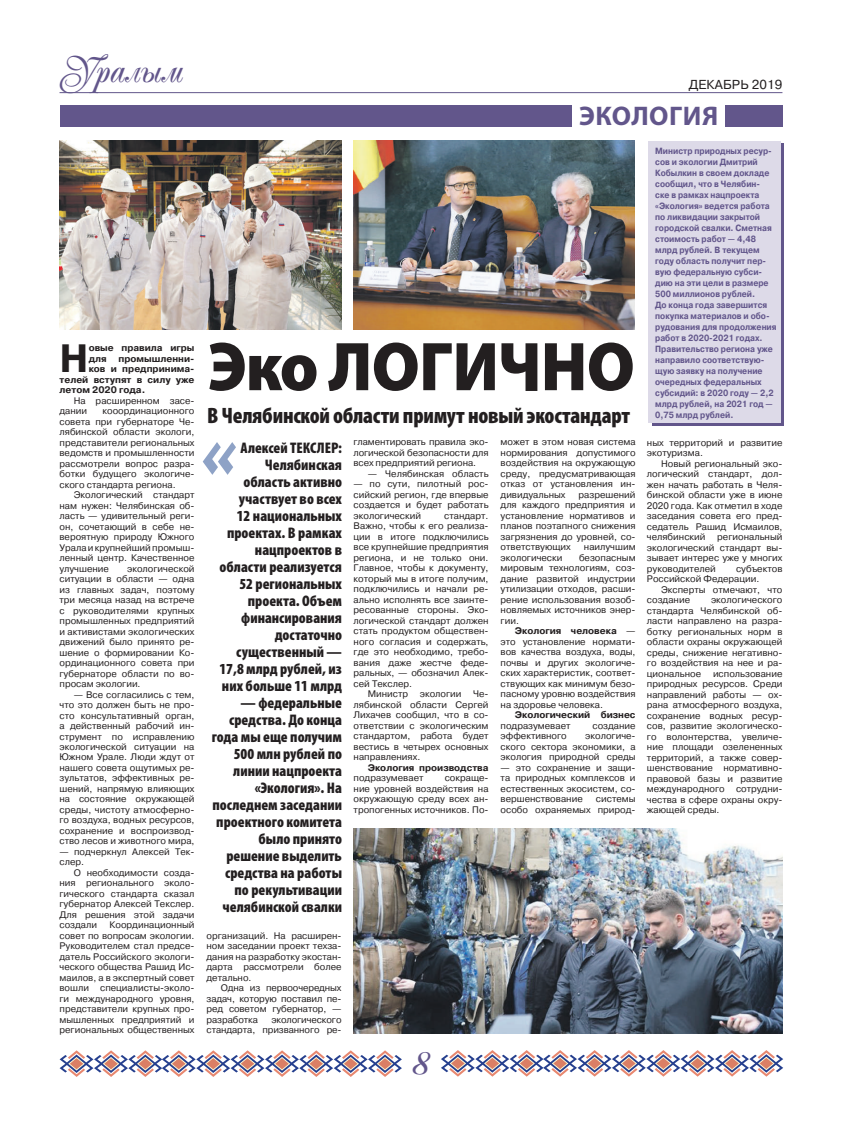
<style>
.page{position:relative;width:842px;height:1134px;background:#fff}
.page>*{position:absolute;margin:0;border:0;box-sizing:border-box;transform-origin:0 0}
.t1{font:900 69.6px "Myriad Pro";letter-spacing:-.01em;color:#231f20;scale:.95 1}
.t2{font:46px "Popular Script";color:#62568b}
.t3{font:42.1px "Popular Script";color:#62568b}
.t4{font:700 39.5px "Pragmatica";color:#231f20}
.t5{font:700 27px "Myriad Pro";letter-spacing:.02em;color:#62568b}
.t6{font:900 condensed 22.4px "Myriad Pro";letter-spacing:-.01em;color:#231f20}
.t7{font:900 condensed 15.4px/17px "Myriad Pro";color:#231f20;text-align:right}
.t8{font:13px "Pragmatica";letter-spacing:.01em;color:#231f20}
.t9{font:9.5px/10.5px "Pragmatica";color:#231f20;text-align:justify}
.t10{font:700 9.5px/10.5px "Pragmatica";color:#231f20}
.t11{font:700 9px/11px "Pragmatica";color:#62568b;scale:.9 1}
.s1{font-weight:700}
</style>
<div class="page">
<hr style="left:60px;top:92px;width:722px;height:1px;background:#62568b">
<svg style="left:441px;top:1050px;width:342px;height:27px"></svg>
<svg style="left:60px;top:1050px;width:342px;height:27px"></svg>
<div style="left:60px;top:106px;width:512px;height:21px;background:#62568b"></div>
<div style="left:726px;top:106px;width:57px;height:21px;background:#62568b"></div>
<img style="left:353px;top:140px;width:282px;height:190px">
<img style="left:353px;top:828px;width:429px;height:205px">
<img style="left:60px;top:140px;width:282px;height:190px">
<svg style="left:203px;top:442px;width:33px;height:33px"></svg>
<div style="left:652px;top:144px;width:131px;height:282px;background:#62568b"></div>
<div style="left:648px;top:141px;width:133px;height:282px;background:#dddae8"></div>
<h3 class="t3" style="left:60px;top:49px;width:126px">Уралым</h3>
<h3 class="t8" style="left:689px;top:76px;width:95px">декабрь 2019</h3>
<h3 class="t5" style="left:579px;top:98px;width:141px">экология</h3>
<h1 class="t1" style="left:208px;top:320px;width:451px">Эко логично</h1>
<h3 class="t4" style="left:60px;top:333px;width:31px">Н</h3>
<p class="t10" style="left:89px;top:343px;width:107px">овые правила игры для</p>
<p class="t10" style="left:119px;top:353px;width:77px">промышленни-</p>
<p class="t10" style="left:89px;top:364px;width:107px">ков и предпринима-</p>
<p class="t10" style="left:60px;top:374px;width:136px">телей вступят в силу уже</p>
<p class="t10" style="left:60px;top:385px;width:87px">летом 2020 года.</p>
<p class="t9" style="left:60px;top:395px;width:137px;text-indent:14px">На расширенном засе&shy;дании</p>
<h3 class="t6" style="left:207px;top:403px;width:425px">В Челябинской области примут новый экостандарт</h3>
<p class="t9" style="left:60px;top:406px;width:137px;text-indent:43px">кооординационного совета при губернаторе Че&shy;лябинской области экологи, представители региональных ведомств и промышленности рассмотрели вопрос разра&shy;ботки будущего экологиче&shy;ского стандарта региона.</p>
<p class="t9" style="left:60px;top:490px;width:137px;text-indent:14px">Экологический стандарт нам нужен: Челябинская об&shy;ласть — удивительный реги&shy;он, сочетающий в себе не&shy;вероятную природу Южного Урала и крупнейший промыш&shy;ленный центр. Качественное улучшение</p>
<p class="t9" style="left:501px;top:437px;width:137px">может в этом новая система нормирования допустимого воздействия на окружающую среду, предусматривающая отказ от установления ин&shy;дивидуальных</p>
<p class="t9" style="left:354px;top:437px;width:137px">гламентировать правила эко&shy;логической безопасности для всех предприятий региона.</p>
<p class="t9" style="left:368px;top:469px;width:122px">— Челябинская область</p>
<p class="t9" style="left:354px;top:479px;width:137px">— по сути, пилотный рос&shy;сийский регион, где впервые создается и будет работать экологический</p>
<p class="t7" style="left:219px;top:439px;width:124px">Алексей ТЕКСЛЕР:<br>Челябинская область активно участвует во всех<br>12 национальных проектах. В рамках нацпроектов в области реализуется<br>52 региональных проекта. Объем финансирования достаточно существенный —<br>17,8 млрд рублей, из них больше 11 млрд</p>
<h3 class="t7" style="left:212px;top:694px;width:132px">— федеральные средства. До конца года мы еще получим<br>500 млн рублей по линии нацпроекта «Экология». На последнем заседании проектного комитета было принято решение выделить средства на работы по рекультивации челябинской свалки</h3>
<p class="t9" style="left:501px;top:489px;width:137px;text-indent:78px">разрешений для каждого предприятия и установление нормативов и планов поэтапного снижения загрязнения до уровней, со&shy;ответствующих</p>
<p class="t9" style="left:354px;top:510px;width:137px;text-indent:91px">стандарт.<br>Важно, чтобы к его реализа&shy;ции в итоге подключились все крупнейшие предприятия региона, и не только они.<br>Главное, чтобы к документу, который мы в итоге получим, подключились и начали ре&shy;ально исполнять все заинте&shy;ресованные стороны. Эко&shy;логической стандарт должен стать продуктом обществен&shy;ного согласия и содержать, где это необходимо, требо&shy;вания даже жестче феде&shy;ральных, — обозначил Алек&shy;сей Текслер.</p>
<p class="t9" style="left:354px;top:689px;width:137px;text-indent:14px">Министр экологии Че&shy;лябинской области Сергей Лихачев сообщил, что в со&shy;ответствии с экологическим стандартом, работа будет вестись в четырех основных направлениях.</p>
<p class="t10" style="left:368px;top:762px;width:122px">Экология производства</p>
<p class="t9" style="left:354px;top:773px;width:71px">подразумевает</p>
<p class="t9" style="left:584px;top:542px;width:53px">наилучшим</p>
<p class="t9" style="left:501px;top:552px;width:137px;text-indent:78px">безопасным мировым технологиям, соз&shy;дание развитой индустрии утилизации отходов, расши&shy;рение использования возоб&shy;новляемых источников энер&shy;гии.</p>
<p class="t9" style="left:501px;top:626px;width:137px;text-indent:14px"><span class="s1">Экология человека</span> — это установление нормати&shy;вов качества воздуха, воды, почвы и других экологиче&shy;ских характеристик, соответ&shy;ствующих как минимум безо&shy;пасному уровню воздействия на здоровье человека.</p>
<p class="t10" style="left:515px;top:710px;width:122px">Экологический бизнес</p>
<p class="t9" style="left:501px;top:720px;width:71px">подразумевает</p>
<p class="t9" style="left:592px;top:720px;width:45px">создание</p>
<p class="t9" style="left:501px;top:731px;width:68px">эффективного</p>
<p class="t9" style="left:501px;top:552px;width:63px">экологически</p>
<p class="t9" style="left:60px;top:563px;width:137px;text-indent:68px">экологической ситуации в области — одна из главных задач, поэтому три месяца назад на встрече с руководителями крупных промышленных предприятий и активистами экологических движений было принято ре&shy;шение о формировании Ко&shy;ординационного совета при губернаторе области по во&shy;просам экологии.</p>
<p class="t9" style="left:60px;top:689px;width:137px;text-indent:14px">— Все согласились с тем, что это должен быть не про&shy;сто консультативный орган, а действенный рабочий ин&shy;струмент по исправлению экологической ситуации на Южном Урале. Люди ждут от нашего совета ощутимых ре&shy;зультатов, эффективных ре&shy;шений, напрямую влияющих на состояние окружающей среды, чистоту атмосферно&shy;го воздуха, водных ресурсов, сохранение и воспроизвод&shy;ство лесов и животного мира,</p>
<p class="t9" style="left:60px;top:847px;width:136px">— подчеркнул Алексей Тек&shy;слер.</p>
<p class="t9" style="left:60px;top:868px;width:137px;text-indent:14px">О необходимости созда&shy;ния регионального эколо&shy;гического стандарта сказал губернатор Алексей Текслер.<br>Для решения этой задачи создали</p>
<p class="t9" style="left:501px;top:731px;width:137px;text-indent:85px">экологиче&shy;ского сектора экономики, а экология природной среды</p>
<p class="t9" style="left:501px;top:762px;width:137px">— это сохранение и защи&shy;та природных комплексов и естественных экосистем, со&shy;вершенствование</p>
<p class="t9" style="left:354px;top:773px;width:137px;text-indent:91px">сокраще&shy;ние уровней воздействия на окружающую среду всех ан&shy;тропогенных источников. По-</p>
<p class="t9" style="left:501px;top:794px;width:137px;text-align:right">системы<br>особо охраняемых природ-</p>
<p class="t9" style="left:60px;top:920px;width:137px;text-indent:50px">Координационный совет по вопросам экологии.<br>Руководителем стал предсе&shy;датель Российского экологи&shy;ческого общества Рашид Ис&shy;маилов, а в экспертный совет вошли специалисты-эколо&shy;ги международного уровня, представители крупных про&shy;мышленных предприятий и региональных общественных</p>
<p class="t9" style="left:207px;top:931px;width:136px">организаций. На расширен&shy;ном заседании проект техза&shy;дания на разработку экостан&shy;дарта рассмотрели более детально.</p>
<p class="t9" style="left:207px;top:983px;width:137px;text-indent:14px">Одна из первоочередных задач, которую поставил пе&shy;ред советом губернатор, — разработка</p>
<p class="t9" style="left:207px;top:1015px;width:137px;text-align:right">экологического<br>стандарта, призванного ре-</p>
<h2 class="t2" style="left:412px;top:1037px;width:19px">8</h2>
<p class="t11" style="left:655px;top:146px;width:136px">Министр природных ресур&shy;сов и экологии Дмитрий<br>Кобылкин в своем докладе сообщил, что в Челябин&shy;ске в рамках нацпроекта «Экология» ведется работа по ликвидации закрытой городской свалки. Сметная стоимость работ — 4,48 млрд рублей. В текущем году область получит пер&shy;вую федеральную субси&shy;дию на эти цели в размере<br>500 миллионов рублей.<br>До конца года завершится покупка материалов и обо&shy;рудования для продолжения работ в 2020-2021 годах.<br>Правительство региона уже направило соответствую&shy;щую заявку на получение очередных федеральных субсидий: в 2020 году — 2,2 млрд рублей, на 2021 год —<br>0,75 млрд рублей.</p>
<p class="t9" style="left:647px;top:437px;width:137px">ных территорий и развитие экотуризма.</p>
<p class="t9" style="left:647px;top:458px;width:137px;text-indent:14px">Новый региональный эко&shy;логический стандарт, дол&shy;жен начать работать в Челя&shy;бинской области уже в июне 2020 года. Как отметил в ходе заседания совета его пред&shy;седатель Рашид Исмаилов, челябинский региональный экологический стандарт вы&shy;зывает интерес уже у многих руководителей</p>
<p class="t9" style="left:647px;top:563px;width:137px;text-indent:89px">субъектов<br>Российской Федерации.</p>
<p class="t9" style="left:647px;top:584px;width:137px;text-indent:14px">Эксперты отмечают, что создание</p>
<p class="t9" style="left:647px;top:595px;width:137px;text-indent:64px">экологического стандарта Челябинской об&shy;ласти направлено на разра&shy;ботку региональных норм в области охраны окружающей среды, снижение негативно&shy;го воздействия на нее и ра&shy;циональное</p>
<p class="t9" style="left:647px;top:668px;width:137px;text-indent:66px">использование природных ресурсов. Среди направлений работы — ох&shy;рана атмосферного воздуха, сохранение водных ресур&shy;сов, развитие экологическо&shy;го волонтерства, увеличе&shy;ние площади озелененных территорий, а также совер&shy;шенствование нормативно&shy;правовой базы и развитие международного сотрудни&shy;чества в сфере охраны окру&shy;жающей среды.</p>
</div>
